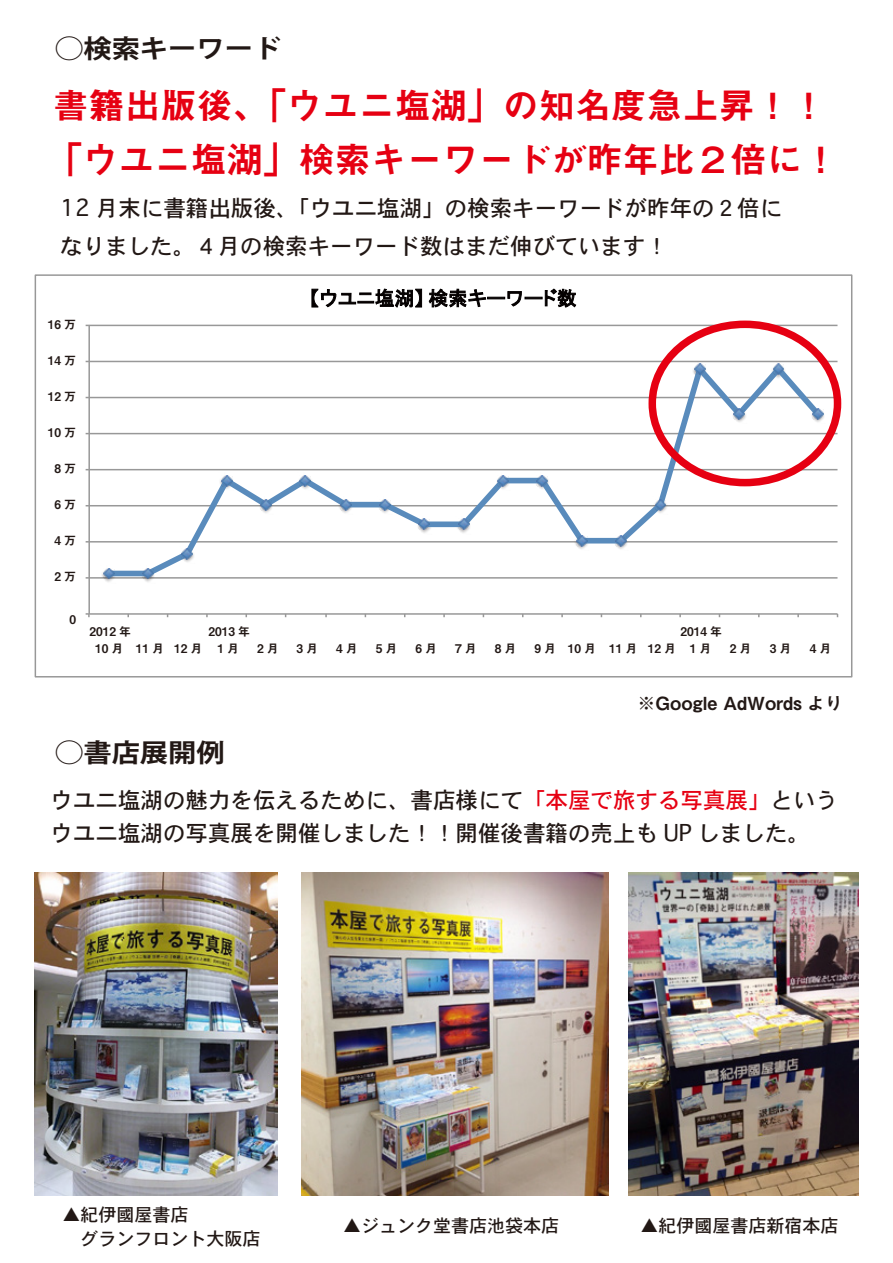
<style>
.page{position:relative;width:893px;height:1263px;background:#fff}
.page>*{position:absolute;margin:0;border:0;box-sizing:border-box;transform-origin:0 0}
.t1{font:36px/54px "Midashi Go Pro MB31";color:#e60012}
.t2{font:700 25.5px "Koz Go Pro";color:#221815;scale:1.11 1}
.t3{font:22.5px/37.5px "Osaka";color:#221815}
.t4{font:18px/24px "Osaka";color:#221815}
.t5{font:18px "Midashi Go Pro MB31";color:#221815}
.t6{font:12px "Midashi Go Pro MB31";letter-spacing:.25em;color:#221815}
.s1{color:#e60012}
</style>
<div class="page">
<hr style="left:89px;top:577px;width:748px;height:2px;background:#989898">
<hr style="left:89px;top:541px;width:748px;height:1px;background:#989898">
<hr style="left:89px;top:505px;width:748px;height:1px;background:#989898">
<hr style="left:89px;top:469px;width:748px;height:1px;background:#989898">
<hr style="left:89px;top:433px;width:748px;height:1px;background:#989898">
<hr style="left:89px;top:397px;width:748px;height:1px;background:#989898">
<hr style="left:89px;top:361px;width:748px;height:1px;background:#989898">
<hr style="left:89px;top:325px;width:748px;height:1px;background:#989898">
<hr style="left:88px;top:325px;width:2px;height:289px;background:#989898">
<hr style="left:89px;top:613px;width:748px;height:2px;background:#989898">
<img style="left:99px;top:573px;width:11px;height:9px">
<svg style="left:103px;top:361px;width:723px;height:220px"></svg>
<svg style="left:103px;top:568px;width:11px;height:11px"></svg>
<svg style="left:142px;top:568px;width:11px;height:11px"></svg>
<svg style="left:182px;top:548px;width:11px;height:11px"></svg>
<svg style="left:221px;top:475px;width:11px;height:11px"></svg>
<svg style="left:260px;top:499px;width:11px;height:11px"></svg>
<svg style="left:300px;top:475px;width:11px;height:11px"></svg>
<svg style="left:340px;top:499px;width:11px;height:11px"></svg>
<svg style="left:380px;top:499px;width:11px;height:11px"></svg>
<svg style="left:419px;top:519px;width:11px;height:11px"></svg>
<svg style="left:458px;top:519px;width:11px;height:11px"></svg>
<svg style="left:498px;top:475px;width:11px;height:11px"></svg>
<svg style="left:537px;top:475px;width:11px;height:11px"></svg>
<svg style="left:576px;top:535px;width:11px;height:11px"></svg>
<svg style="left:616px;top:535px;width:11px;height:11px"></svg>
<svg style="left:655px;top:499px;width:11px;height:11px"></svg>
<svg style="left:694px;top:364px;width:11px;height:11px"></svg>
<svg style="left:734px;top:408px;width:11px;height:11px"></svg>
<svg style="left:773px;top:364px;width:11px;height:11px"></svg>
<svg style="left:812px;top:408px;width:11px;height:11px"></svg>
<svg style="left:311px;top:288px;width:111px;height:20px"></svg>
<svg style="left:428px;top:288px;width:149px;height:20px"></svg>
<div style="left:35px;top:274px;width:817px;height:403px;border:2px solid #989898"></div>
<div style="left:648px;top:321px;width:193px;height:165px;border:8px solid #e60012;border-radius:50%"></div>
<img style="left:34px;top:872px;width:243px;height:323px">
<img style="left:302px;top:872px;width:306px;height:323px">
<img style="left:628px;top:872px;width:231px;height:323px">
<p class="t2" style="left:55px;top:32px;width:206px">◯検索キーワード</p>
<h1 class="t1" style="left:47px;top:74px;width:794px">書籍出版後、「ウユニ塩湖」の知名度急上昇！！「ウユニ塩湖」検索キーワードが昨年比２倍に！</h1>
<p class="t3" style="left:60px;top:189px;width:723px">12 月末に書籍出版後、「ウユニ塩湖」の検索キーワードが昨年の２倍になりました。４月の検索キーワード数はまだ伸びています！</p>
<p class="t6" style="left:48px;top:315px;width:30px">16 万</p>
<p class="t6" style="left:48px;top:351px;width:30px">14 万</p>
<p class="t6" style="left:48px;top:387px;width:30px">12 万</p>
<p class="t6" style="left:48px;top:423px;width:30px">10 万</p>
<p class="t6" style="left:54px;top:459px;width:23px">8万</p>
<p class="t6" style="left:54px;top:495px;width:23px">6万</p>
<p class="t6" style="left:54px;top:531px;width:23px">4万</p>
<p class="t6" style="left:54px;top:567px;width:23px">2万</p>
<p class="t6" style="left:69px;top:609px;width:8px">0</p>
<p class="t6" style="left:89px;top:622px;width:43px">2012 年</p>
<p class="t6" style="left:208px;top:622px;width:43px">2013 年</p>
<p class="t6" style="left:680px;top:622px;width:43px">2014 年</p>
<p class="t6" style="left:95px;top:639px;width:145px">10月 11月 12月 1月</p>
<p class="t6" style="left:257px;top:639px;width:23px">2月</p>
<p class="t6" style="left:297px;top:639px;width:23px">3月</p>
<p class="t6" style="left:336px;top:639px;width:23px">4月</p>
<p class="t6" style="left:376px;top:639px;width:23px">5月</p>
<p class="t6" style="left:415px;top:639px;width:23px">6月</p>
<p class="t6" style="left:455px;top:639px;width:23px">7月</p>
<p class="t6" style="left:495px;top:639px;width:23px">8月</p>
<p class="t6" style="left:534px;top:639px;width:143px">9月 10月 11月 12月</p>
<p class="t6" style="left:690px;top:639px;width:23px">1月</p>
<p class="t6" style="left:730px;top:639px;width:23px">2月</p>
<p class="t6" style="left:770px;top:639px;width:23px">3月</p>
<p class="t6" style="left:810px;top:639px;width:23px">4月</p>
<p class="t5" style="left:638px;top:689px;width:207px">※Google AdWords より</p>
<p class="t2" style="left:55px;top:736px;width:155px">◯書店展開例</p>
<p class="t3" style="left:51px;top:782px;width:789px;line-height:33px">ウユニ塩湖の魅力を伝えるために、書店様にて<span class="s1">「本屋で旅する写真展」</span>というウユニ塩湖の写真展を開催しました！！開催後書籍の売上も UP しました。</p>
<p class="t4" style="left:63px;top:1202px;width:199px">▲紀伊國屋書店<br>　グランフロント大阪店</p>
<p class="t4" style="left:343px;top:1213px;width:217px">▲ジュンク堂書店池袋本店</p>
<p class="t4" style="left:641px;top:1213px;width:199px">▲紀伊國屋書店新宿本店</p>
</div>
